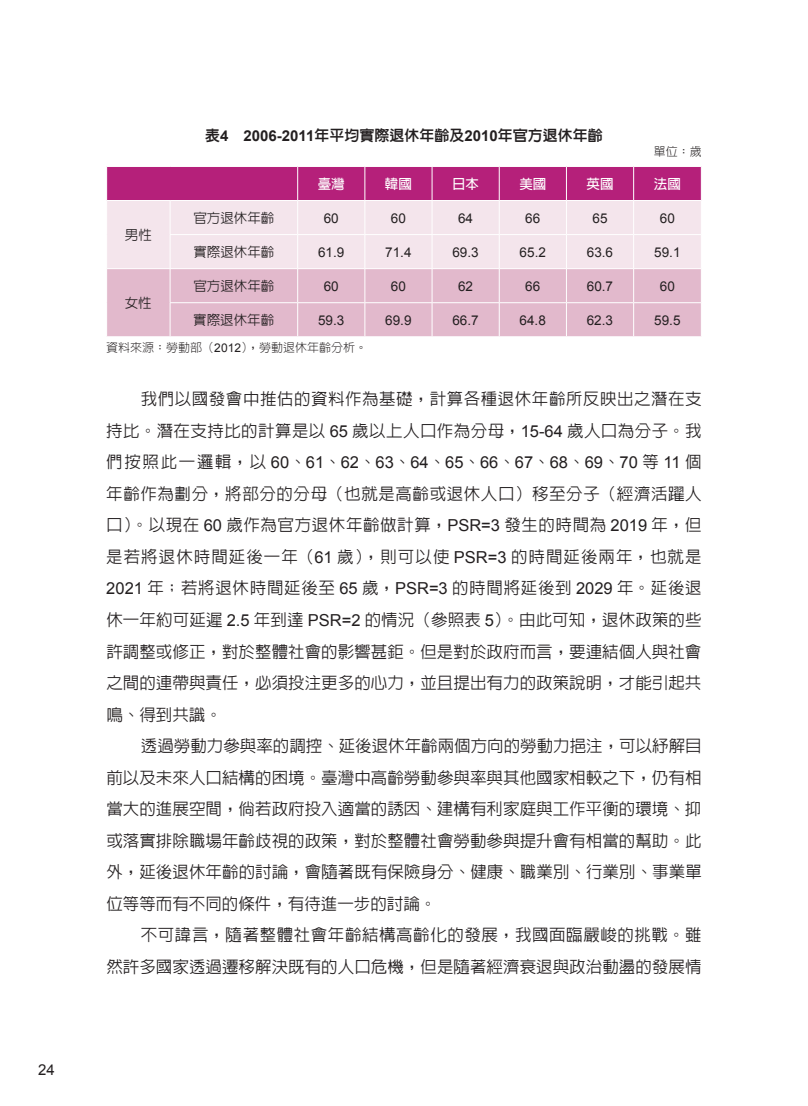
<style>
.page{position:relative;width:808px;height:1106px;background:#fff}
.page>*{position:absolute;margin:0;border:0;box-sizing:border-box;transform-origin:0 0}
.t1{font:500 16.5px/31.5px "AR Hei B5";letter-spacing:.005em;color:#231f20;text-align:justify}
.t2{font:500 16.5px/31.5px "AR Hei B5";letter-spacing:.03em;color:#231f20;text-align:right}
.t3{font:16.5px "Arial";color:#231f20}
.t4{font:800 15px "AR Hei B5";color:#231f20}
.t5{font:15px "Arial";color:#231f20}
.t6{font:13.5px "Arial";color:#231f20}
.t7{font:500 13.5px "AR Hei B5";color:#231f20}
.t8{font:700 13.5px "AR Hei B5";color:#fff}
.t9{font:300 12px "AR Hei B5";color:#231f20}
.s1{font-family:"Arial";font-weight:700}
.s2{font-family:"Arial";font-weight:400}
.s3{font-family:"AR Hei B5";font-weight:500}
</style>
<div class="page">
<div style="left:107px;top:167px;width:594px;height:33px;background:#b5207a"></div>
<div style="left:107px;top:201px;width:594px;height:67px;background:#f4e5ec"></div>
<div style="left:107px;top:269px;width:594px;height:67px;background:#e2b9cc"></div>
<hr style="left:297px;top:167px;width:1px;height:33px;background:#fff">
<hr style="left:365px;top:167px;width:1px;height:33px;background:#fff">
<hr style="left:432px;top:167px;width:1px;height:33px;background:#fff">
<hr style="left:499px;top:167px;width:1px;height:33px;background:#fff">
<hr style="left:566px;top:167px;width:1px;height:33px;background:#fff">
<hr style="left:633px;top:167px;width:1px;height:33px;background:#fff">
<hr style="left:170px;top:201px;width:1px;height:33px;background:#fff">
<hr style="left:297px;top:201px;width:1px;height:33px;background:#fff">
<hr style="left:365px;top:201px;width:1px;height:33px;background:#fff">
<hr style="left:432px;top:201px;width:1px;height:33px;background:#fff">
<hr style="left:499px;top:201px;width:1px;height:33px;background:#fff">
<hr style="left:566px;top:201px;width:1px;height:33px;background:#fff">
<hr style="left:633px;top:201px;width:1px;height:33px;background:#fff">
<hr style="left:170px;top:234px;width:128px;height:1px;background:#fff">
<hr style="left:170px;top:235px;width:1px;height:33px;background:#fff">
<hr style="left:298px;top:234px;width:67px;height:1px;background:#fff">
<hr style="left:297px;top:235px;width:1px;height:33px;background:#fff">
<hr style="left:365px;top:234px;width:67px;height:1px;background:#fff">
<hr style="left:365px;top:235px;width:1px;height:33px;background:#fff">
<hr style="left:432px;top:234px;width:67px;height:1px;background:#fff">
<hr style="left:432px;top:235px;width:1px;height:33px;background:#fff">
<hr style="left:499px;top:234px;width:67px;height:1px;background:#fff">
<hr style="left:499px;top:235px;width:1px;height:33px;background:#fff">
<hr style="left:566px;top:234px;width:68px;height:1px;background:#fff">
<hr style="left:566px;top:235px;width:1px;height:33px;background:#fff">
<hr style="left:634px;top:234px;width:68px;height:1px;background:#fff">
<hr style="left:633px;top:235px;width:1px;height:33px;background:#fff">
<hr style="left:170px;top:269px;width:1px;height:33px;background:#fff">
<hr style="left:297px;top:269px;width:1px;height:33px;background:#fff">
<hr style="left:365px;top:269px;width:1px;height:33px;background:#fff">
<hr style="left:432px;top:269px;width:1px;height:33px;background:#fff">
<hr style="left:499px;top:269px;width:1px;height:33px;background:#fff">
<hr style="left:566px;top:269px;width:1px;height:33px;background:#fff">
<hr style="left:633px;top:269px;width:1px;height:33px;background:#fff">
<hr style="left:170px;top:302px;width:128px;height:1px;background:#fff">
<hr style="left:170px;top:303px;width:1px;height:33px;background:#fff">
<hr style="left:298px;top:302px;width:67px;height:1px;background:#fff">
<hr style="left:297px;top:303px;width:1px;height:33px;background:#fff">
<hr style="left:365px;top:302px;width:67px;height:1px;background:#fff">
<hr style="left:365px;top:303px;width:1px;height:33px;background:#fff">
<hr style="left:432px;top:302px;width:67px;height:1px;background:#fff">
<hr style="left:432px;top:303px;width:1px;height:33px;background:#fff">
<hr style="left:499px;top:302px;width:67px;height:1px;background:#fff">
<hr style="left:499px;top:303px;width:1px;height:33px;background:#fff">
<hr style="left:566px;top:302px;width:68px;height:1px;background:#fff">
<hr style="left:566px;top:303px;width:1px;height:33px;background:#fff">
<hr style="left:634px;top:302px;width:68px;height:1px;background:#fff">
<hr style="left:633px;top:303px;width:1px;height:33px;background:#fff">
<p class="t5" style="left:38px;top:1059px;width:18px">24</p>
<p class="t4" style="left:205px;top:128px;width:399px">表<span class="s1">4 2006-2011</span>年平均實際退休年齡及<span class="s1">2010</span>年官方退休年齡</p>
<p class="t9" style="left:654px;top:146px;width:49px">單位：歲</p>
<p class="t7" style="left:125px;top:228px;width:28px">男性</p>
<p class="t8" style="left:318px;top:177px;width:28px">臺灣</p>
<p class="t8" style="left:385px;top:177px;width:28px">韓國</p>
<p class="t8" style="left:452px;top:177px;width:28px">日本</p>
<p class="t8" style="left:519px;top:177px;width:28px">美國</p>
<p class="t8" style="left:586px;top:177px;width:28px">英國</p>
<p class="t8" style="left:654px;top:177px;width:28px">法國</p>
<p class="t7" style="left:193px;top:211px;width:82px">官方退休年齡</p>
<p class="t6" style="left:324px;top:209px;width:17px">60</p>
<p class="t6" style="left:391px;top:209px;width:17px">60</p>
<p class="t6" style="left:458px;top:209px;width:17px">64</p>
<p class="t6" style="left:525px;top:209px;width:17px">66</p>
<p class="t6" style="left:592px;top:209px;width:17px">65</p>
<p class="t6" style="left:660px;top:209px;width:17px">60</p>
<p class="t7" style="left:193px;top:245px;width:82px">實際退休年齡</p>
<p class="t6" style="left:318px;top:243px;width:28px">61.9</p>
<p class="t6" style="left:385px;top:243px;width:28px">71.4</p>
<p class="t6" style="left:452px;top:243px;width:28px">69.3</p>
<p class="t6" style="left:520px;top:243px;width:28px">65.2</p>
<p class="t6" style="left:587px;top:243px;width:28px">63.6</p>
<p class="t6" style="left:654px;top:243px;width:28px">59.1</p>
<p class="t7" style="left:193px;top:279px;width:82px">官方退休年齡</p>
<p class="t6" style="left:324px;top:277px;width:17px">60</p>
<p class="t6" style="left:391px;top:277px;width:17px">60</p>
<p class="t6" style="left:458px;top:277px;width:17px">62</p>
<p class="t6" style="left:525px;top:277px;width:17px">66</p>
<p class="t6" style="left:587px;top:277px;width:28px">60.7</p>
<p class="t6" style="left:660px;top:277px;width:17px">60</p>
<p class="t7" style="left:193px;top:313px;width:82px">實際退休年齡</p>
<p class="t6" style="left:318px;top:311px;width:28px">59.3</p>
<p class="t6" style="left:385px;top:311px;width:28px">69.9</p>
<p class="t6" style="left:452px;top:311px;width:28px">66.7</p>
<p class="t6" style="left:520px;top:311px;width:28px">64.8</p>
<p class="t6" style="left:587px;top:311px;width:28px">62.3</p>
<p class="t6" style="left:654px;top:311px;width:28px">59.5</p>
<p class="t9" style="left:106px;top:341px;width:262px">資料來源：勞動部（<span class="s2">2012</span>），勞動退休年齡分析。</p>
<p class="t2" style="left:106px;top:383px;width:597px">我們以國發會中推估的資料作為基礎，計算各種退休年齡所反映出之潛在支<br>持比。潛在支持比的計算是以 <span class="s2">65</span> 歲以上人口作為分母，<span class="s2">15-64</span> 歲人口為分子。我</p>
<p class="t3" style="left:106px;top:452px;width:597px"><span class="s3">們按照此一邏輯，以</span> 60<span class="s3">、</span>61<span class="s3">、</span>62<span class="s3">、</span>63<span class="s3">、</span>64<span class="s3">、</span>65<span class="s3">、</span>66<span class="s3">、</span>67<span class="s3">、</span>68<span class="s3">、</span>69<span class="s3">、</span>70 <span class="s3">等</span> 11 <span class="s3">個</span></p>
<p class="t1" style="left:106px;top:478px;width:597px">年齡作為劃分，將部分的分母（也就是高齡或退休人口）移至分子（經濟活躍人口）。以現在 <span class="s2">60</span> 歲作為官方退休年齡做計算，<span class="s2">PSR=3</span> 發生的時間為 <span class="s2">2019</span> 年，但是若將退休時間延後一年（<span class="s2">61</span> 歲），則可以使 <span class="s2">PSR=3</span> 的時間延後兩年，也就是<span class="s2">2021</span> 年；若將退休時間延後至 <span class="s2">65</span> 歲，<span class="s2">PSR=3</span> 的時間將延後到 <span class="s2">2029</span> 年。延後退休一年約可延遲 <span class="s2">2.5</span> 年到達 <span class="s2">PSR=2</span> 的情況（參照表 <span class="s2">5</span>）。由此可知，退休政策的些許調整或修正，對於整體社會的影響甚鉅。但是對於政府而言，要連結個人與社會之間的連帶與責任，必須投注更多的心力，並且提出有力的政策說明，才能引起共鳴、得到共識。</p>
<p class="t1" style="left:106px;top:730px;width:597px;text-indent:35px">透過勞動力參與率的調控、延後退休年齡兩個方向的勞動力挹注，可以紓解目前以及未來人口結構的困境。臺灣中高齡勞動參與率與其他國家相較之下，仍有相當大的進展空間，倘若政府投入適當的誘因、建構有利家庭與工作平衡的環境、抑或落實排除職場年齡歧視的政策，對於整體社會勞動參與提升會有相當的幫助。此外，延後退休年齡的討論，會隨著既有保險身分、健康、職業別、行業別、事業單位等等而有不同的條件，有待進一步的討論。</p>
<p class="t1" style="left:106px;top:919px;width:597px;text-align:right">不可諱言，隨著整體社會年齡結構高齡化的發展，我國面臨嚴峻的挑戰。雖<br>然許多國家透過遷移解決既有的人口危機，但是隨著經濟衰退與政治動盪的發展情</p>
<p class="t7" style="left:125px;top:296px;width:28px">女性</p>
</div>
